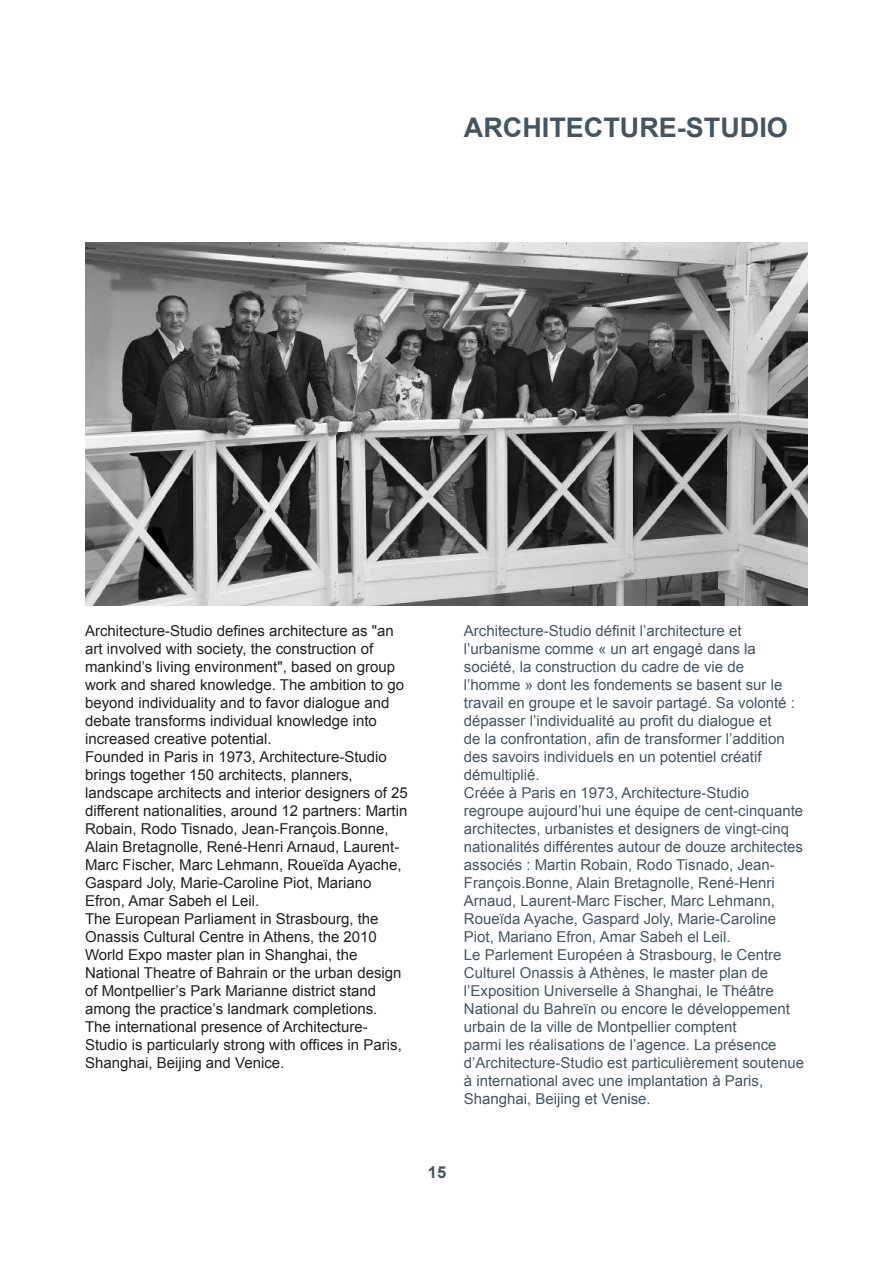
<style>
.page{position:relative;width:893px;height:1263px;background:#fff}
.page>*{position:absolute;margin:0;border:0;box-sizing:border-box;transform-origin:0 0}
.t1{font:700 27px "Arial";color:#45555f}
.t2{font:700 16.5px "Arial";color:#45555f}
.t3{font:15px/18px "Arial";color:#45555f}
.t4{font:15px/18px "Arial";color:#231f20}
</style>
<div class="page">
<img style="left:85px;top:243px;width:723px;height:362px">
<h1 class="t1" style="left:464px;top:110px;width:325px">ARCHITECTURE-STUDIO</h1>
<p class="t4" style="left:85px;top:622px;width:324px">Architecture-Studio defines architecture as "an art involved with society, the construction of mankind’s living environment", based on group work and shared knowledge. The ambition to go beyond individuality and to favor dialogue and debate transforms individual knowledge into increased creative potential.<br>Founded in Paris in 1973, Architecture-Studio brings together 150 architects, planners, landscape architects and interior designers of 25 different nationalities, around 12 partners: Martin Robain, Rodo Tisnado, Jean-François.Bonne, Alain Bretagnolle, René-Henri Arnaud, Laurent-Marc Fischer, Marc Lehmann, Roueïda Ayache, Gaspard Joly, Marie-Caroline Piot, Mariano Efron, Amar Sabeh el Leil.<br>The European Parliament in Strasbourg, the Onassis Cultural Centre in Athens, the 2010<br>World Expo master plan in Shanghai, the National Theatre of Bahrain or the urban design of Montpellier’s Park Marianne district stand among the practice’s landmark completions.<br>The international presence of Architecture-Studio is particularly strong with offices in Paris, Shanghai, Beijing and Venice.</p>
<p class="t3" style="left:464px;top:622px;width:342px">Architecture-Studio définit l’architecture et l’urbanisme comme « un art engagé dans la société, la construction du cadre de vie de l’homme » dont les fondements se basent sur le travail en groupe et le savoir partagé. Sa volonté : dépasser l’individualité au profit du dialogue et<br>de la confrontation, afin de transformer l’addition des savoirs individuels en un potentiel créatif démultiplié.<br>Créée à Paris en 1973, Architecture-Studio regroupe aujourd’hui une équipe de cent-cinquante architectes, urbanistes et designers de vingt-cinq nationalités différentes autour de douze architectes associés : Martin Robain, Rodo Tisnado, Jean-François.Bonne, Alain Bretagnolle, René-Henri Arnaud, Laurent-Marc Fischer, Marc Lehmann, Roueïda Ayache, Gaspard Joly, Marie-Caroline Piot, Mariano Efron, Amar Sabeh el Leil.<br>Le Parlement Européen à Strasbourg, le Centre Culturel Onassis à Athènes, le master plan de l’Exposition Universelle à Shanghai, le Théâtre National du Bahreïn ou encore le développement urbain de la ville de Montpellier comptent<br>parmi les réalisations de l’agence. La présence d’Architecture-Studio est particulièrement soutenue à international avec une implantation à Paris, Shanghai, Beijing et Venise.</p>
<p class="t2" style="left:428px;top:1161px;width:20px">15</p>
</div>
